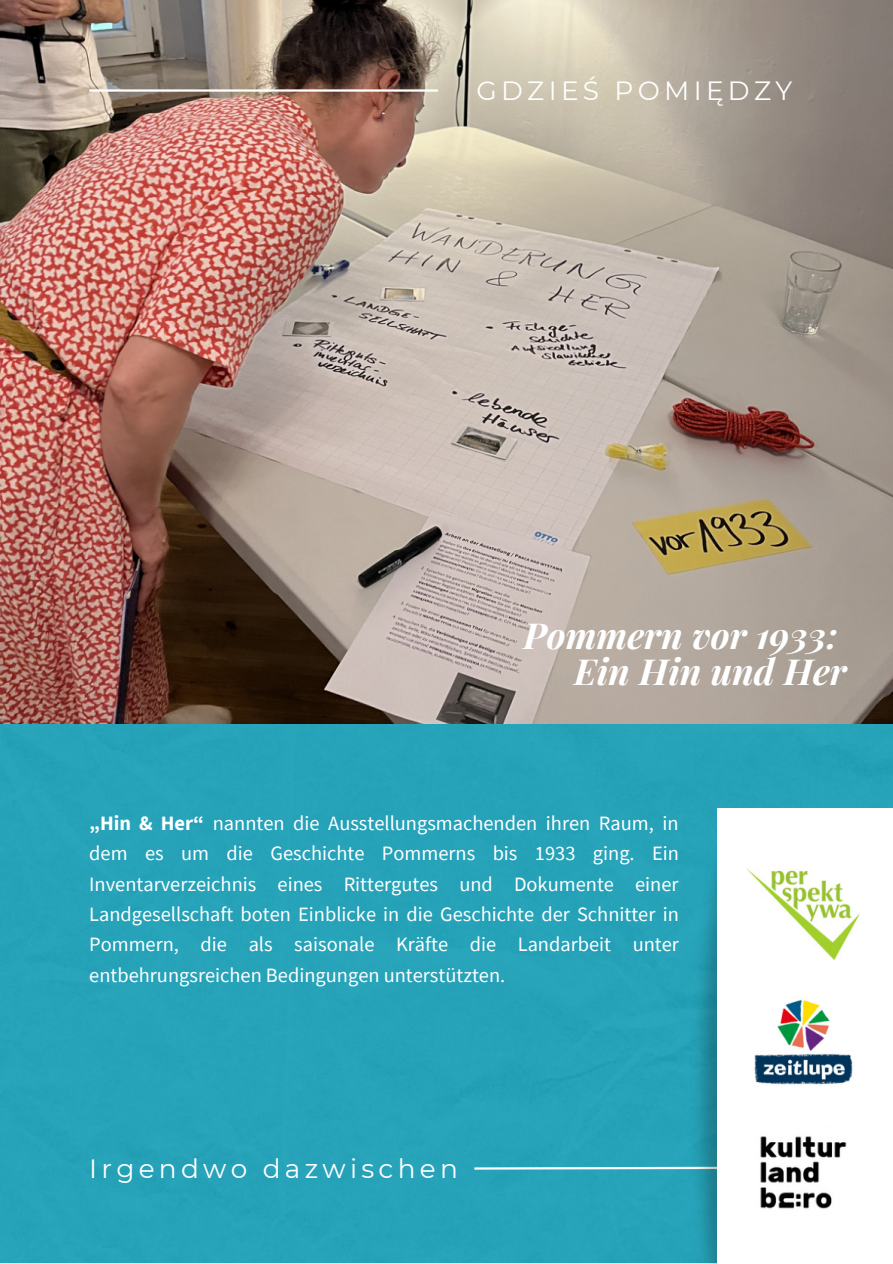
<style>
.page{position:relative;width:893px;height:1264px;background:#fff}
.page>*{position:absolute;margin:0;border:0;box-sizing:border-box;transform-origin:0 0}
.t1{font:italic 700 36px/36px "Playfair Display";color:#fff;text-align:right}
.t2{font:26.4px "Montserrat";letter-spacing:.16em;color:#fff}
.t3{font:20.4px/30.3px "Source Sans Pro";color:#fff;text-align:justify}
.s1{font-weight:700}
</style>
<div class="page">
<div style="left:0;top:723px;width:892px;height:540px;background:#26a3b9"></div>
<img style="left:0;top:0;width:892px;height:723px">
<hr style="left:89px;top:89px;width:349px;height:3px;background:#fff">
<svg style="left:472px;top:1165px;width:207px;height:5px"></svg>
<img style="left:679px;top:796px;width:94px;height:467px">
<img style="left:876px;top:796px;width:16px;height:12px">
<div style="left:717px;top:808px;width:175px;height:455px;background:#fff"></div>
<img style="left:746px;top:868px;width:113px;height:91px">
<img style="left:754px;top:999px;width:99px;height:86px">
<img style="left:760px;top:1136px;width:87px;height:73px">
<p class="t2" style="left:476px;top:73px;width:317px">GDZIEŚ POMIĘDZY</p>
<h1 class="t1" style="left:523px;top:614px;width:325px">Pommern vor 1933:<br>Ein Hin und Her</h1>
<p class="t3" style="left:89px;top:807px;width:591px"><span class="s1">„Hin &amp; Her“</span> nannten die Ausstellungsmachenden ihren Raum, in dem es um die Geschichte Pommerns bis 1933 ging. Ein Inventarverzeichnis eines Rittergutes und Dokumente einer Landgesellschaft boten Einblicke in die Geschichte der Schnitter in Pommern, die als saisonale Kräfte die Landarbeit unter entbehrungsreichen Bedingungen unterstützten.</p>
<p class="t2" style="left:89px;top:1150px;width:370px">Irgendwo dazwischen</p>
</div>
